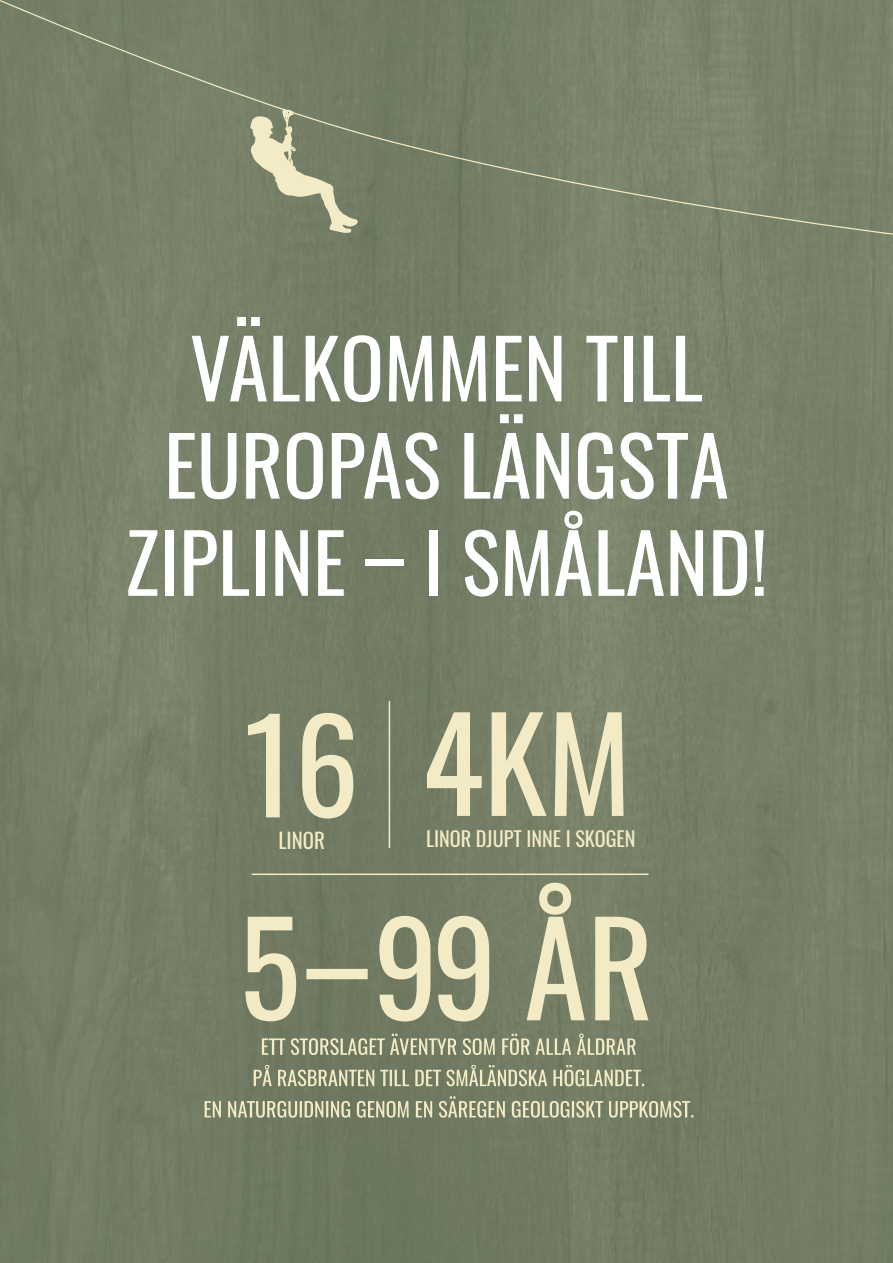
<style>
.page{position:relative;width:893px;height:1263px;background:#758368}
.page>*{position:absolute;margin:0;border:0;box-sizing:border-box;transform-origin:0 0}
.t1{font:127.95px "Oswald";color:#f3ebc6}
.t2{font:81px/97.2px "Oswald";color:#fff;text-align:center}
.t3{font:20.85px "Oswald";color:#f3ebc6}
.t4{font:20.25px "Oswald";color:#f3ebc6}
</style>
<div class="page">
<svg style="left:0;top:0;width:893px;height:235px"></svg>
<hr style="left:389px;top:701px;width:1px;height:147px;background:#f3ebc6">
<hr style="left:252px;top:873px;width:396px;height:2px;background:#f3ebc6">
<svg style="left:262px;top:1033px;width:374px;height:22px"></svg>
<svg style="left:205px;top:1096px;width:488px;height:22px"></svg>
<svg style="left:254px;top:1065px;width:390px;height:21px"></svg>
<svg style="left:245px;top:883px;width:403px;height:138px"></svg>
<p class="t2" style="left:125px;top:312px;width:644px">VÄLKOMMEN TILL<br>EUROPAS LÄNGSTA<br>ZIPLINE – I SMÅLAND!</p>
<h1 class="t1" style="left:244px;top:651px;width:116px">16</h1>
<p class="t3" style="left:278px;top:822px;width:48px">LINOR</p>
<h1 class="t1" style="left:422px;top:650px;width:211px">4KM</h1>
<p class="t4" style="left:426px;top:821px;width:211px">LINOR DJUPT INNE I SKOGEN</p>
</div>
